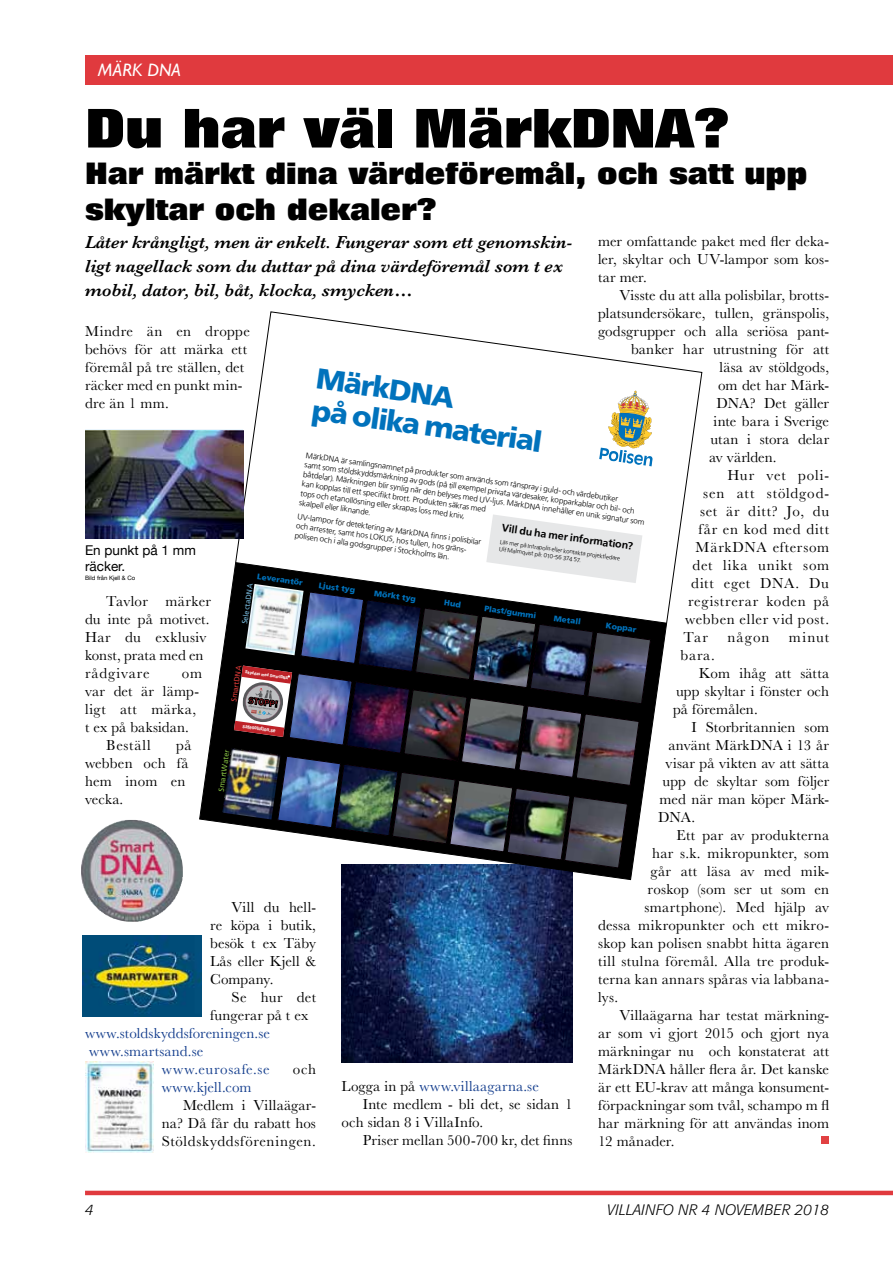
<style>
.page{position:relative;width:893px;height:1263px;background:#fff}
.page>*{position:absolute;margin:0;border:0;box-sizing:border-box;transform-origin:0 0}
.t1{font:800 54px "Folio";color:#000}
.t2{font:800 30px/36px "Folio";color:#000}
.t3{font:900 28.8px/31.5px "Frutiger LT Std";color:#0072bc}
.t4{font:italic 600 18px/24px "Baskerville";color:#000}
.t5{font:italic 18px "Gill Sans";letter-spacing:.005em;color:#fff}
.t6{font:15px/18px "Baskerville";letter-spacing:.015em;color:#000}
.t7{font:15px "Baskerville";letter-spacing:.02em;color:#133d8d}
.t8{font:15px "Baskerville";letter-spacing:.04em;color:#000}
.t9{font:15px "Baskerville";letter-spacing:.045em;color:#000}
.t10{font:15px "Baskerville";letter-spacing:.06em;color:#000}
.t11{font:15px "Baskerville";letter-spacing:.05em;color:#000}
.t12{font:italic 300 15px "Formata";letter-spacing:.02em;color:#000}
.t13{font:15px "Baskerville";letter-spacing:.04em;color:#133d8d}
.t14{font:13.5px/16.5px "Helvetica Neue";color:#000}
.t15{font:700 10.5px "Frutiger LT Std";color:#000}
.t16{font:300 7.95px/9.6px "Frutiger LT Std";color:#000}
.t17{font:900 7.95px "Frutiger";color:#0072bc}
.t18{font:7.65px "Frutiger";color:#75b5d7}
.t19{font:7.65px "Frutiger";color:#82ba41}
.t20{font:7.65px "Frutiger";color:#d93a37}
.t21{font:300 6px/7.2px "Frutiger LT Std";color:#000}
.t22{font:6px "Helvetica Neue";color:#000}
.t23{font:700 condensed 5.25px "Helvetica Neue";color:#fff}
.t24{font:700 condensed 4.35px "Helvetica Neue";color:#fff}
.s1{color:#000}
</style>
<div class="page">
<hr style="left:85px;top:1191px;width:808px;height:4px;background:#e03a3e">
<div style="left:85px;top:55px;width:808px;height:30px;background:#e03a3e"></div>
<img style="left:342px;top:880px;width:231px;height:182px">
<svg style="left:199px;top:311px;width:503px;height:569px"></svg>
<img style="left:81px;top:820px;width:102px;height:102px">
<img style="left:83px;top:935px;width:119px;height:81px">
<img style="left:85px;top:1062px;width:68px;height:90px">
<img style="left:85px;top:430px;width:158px;height:108px">
<div style="left:821px;top:1137px;width:7px;height:7px;background:#e14142"></div>
<img style="left:234px;top:591px;width:417px;height:278px">
<p class="t5" style="left:98px;top:60px;width:85px">MÄRK DNA</p>
<h1 class="t1" style="left:85px;top:98px;width:646px">Du har väl MärkDNA?</h1>
<h2 class="t2" style="left:85px;top:155px;width:724px">Har märkt dina värdeföremål, och satt upp skyltar och dekaler?</h2>
<p class="t6" style="left:598px;top:232px;width:232px;text-align:justify">mer omfattande paket med fler deka&shy;ler, skyltar och UV-lampor som kos&shy;tar mer.</p>
<p class="t6" style="left:619px;top:286px;width:211px">Visste du att alla polisbilar, brotts-</p>
<p class="t6" style="left:598px;top:304px;width:232px">platsundersökare, tullen, gränspolis,</p>
<p class="t6" style="left:598px;top:322px;width:232px">godsgrupper och alla seriösa pant-</p>
<p class="t6" style="left:631px;top:340px;width:200px">banker har utrustning för att</p>
<p class="t6" style="left:720px;top:358px;width:111px">läsa av stöldgods,</p>
<p class="t6" style="left:718px;top:376px;width:112px">om det har Märk-</p>
<p class="t6" style="left:717px;top:394px;width:114px">DNA? Det gäller</p>
<p class="t6" style="left:714px;top:412px;width:117px">inte bara i Sverige</p>
<p class="t6" style="left:711px;top:430px;width:120px">utan i stora delar</p>
<p class="t6" style="left:709px;top:448px;width:69px">av världen.</p>
<p class="t11" style="left:727px;top:465px;width:103px">Hur vet poli-</p>
<p class="t10" style="left:703px;top:483px;width:127px">sen att stöldgod-</p>
<p class="t8" style="left:700px;top:501px;width:131px">set är ditt? Jo, du</p>
<p class="t9" style="left:699px;top:519px;width:132px">får en kod med ditt</p>
<p class="t9" style="left:696px;top:537px;width:135px">MärkDNA eftersom</p>
<p class="t10" style="left:693px;top:555px;width:138px">det lika unikt som</p>
<p class="t9" style="left:691px;top:573px;width:139px">ditt eget DNA. Du</p>
<p class="t11" style="left:688px;top:591px;width:143px">registrerar koden på</p>
<p class="t8" style="left:685px;top:609px;width:145px">webben eller vid post.</p>
<p class="t6" style="left:684px;top:628px;width:26px">Tar</p>
<p class="t6" style="left:727px;top:628px;width:43px">någon</p>
<p class="t6" style="left:789px;top:628px;width:42px">minut</p>
<p class="t6" style="left:681px;top:646px;width:36px">bara.</p>
<p class="t6" style="left:699px;top:664px;width:132px">Kom ihåg att sätta</p>
<p class="t6" style="left:676px;top:682px;width:154px">upp skyltar i fönster och</p>
<p class="t6" style="left:673px;top:700px;width:86px">på föremålen.</p>
<p class="t6" style="left:691px;top:718px;width:139px">I Storbritannien som</p>
<p class="t6" style="left:669px;top:736px;width:162px">använt MärkDNA i 13 år</p>
<p class="t6" style="left:666px;top:754px;width:165px">visar på vikten av att sätta</p>
<p class="t6" style="left:663px;top:772px;width:168px">upp de skyltar som följer</p>
<p class="t6" style="left:660px;top:790px;width:171px">med när man köper Märk-</p>
<p class="t6" style="left:658px;top:808px;width:39px">DNA.</p>
<p class="t6" style="left:676px;top:826px;width:154px">Ett par av produkterna</p>
<p class="t6" style="left:652px;top:844px;width:179px">har s.k. mikropunkter, som</p>
<p class="t6" style="left:651px;top:862px;width:180px">går att läsa av med mik-</p>
<p class="t6" style="left:648px;top:880px;width:183px">roskop (som ser ut som en</p>
<p class="t6" style="left:645px;top:898px;width:186px">smartphone). Med hjälp av</p>
<p class="t6" style="left:598px;top:916px;width:232px">dessa mikropunkter och ett mikro-</p>
<p class="t6" style="left:598px;top:934px;width:233px">skop kan polisen snabbt hitta ägaren</p>
<p class="t6" style="left:598px;top:952px;width:233px">till stulna föremål. Alla tre produk-</p>
<p class="t6" style="left:598px;top:970px;width:232px">terna kan annars spåras via labbana-</p>
<p class="t6" style="left:598px;top:988px;width:22px">lys.</p>
<p class="t6" style="left:619px;top:1006px;width:211px">Villaägarna har testat märkning-</p>
<p class="t6" style="left:598px;top:1024px;width:232px">ar som vi gjort 2015 och gjort nya</p>
<p class="t6" style="left:598px;top:1042px;width:232px">märkningar nu och konstaterat att</p>
<p class="t6" style="left:598px;top:1060px;width:233px">MärkDNA håller flera år. Det kanske</p>
<p class="t6" style="left:598px;top:1078px;width:232px">är ett EU-krav att många konsument-</p>
<p class="t6" style="left:598px;top:1096px;width:232px">förpackningar som tvål, schampo m fl</p>
<p class="t6" style="left:598px;top:1114px;width:232px">har märkning för att användas inom</p>
<p class="t6" style="left:598px;top:1132px;width:78px">12 månader.</p>
<p class="t4" style="left:85px;top:231px;width:489px">Låter krångligt, men är enkelt. Fungerar som ett genomskin&shy;ligt nagellack som du duttar på dina värdeföremål som t ex mobil, dator, bil, båt, klocka, smycken…</p>
<p class="t6" style="left:85px;top:322px;width:167px">Mindre än en droppe behövs för att märka ett föremål på tre ställen, det räcker med en punkt min&shy;dre än 1 mm.</p>
<h3 class="t3" style="left:319px;top:363px;width:234px;rotate:8deg">MärkDNA<br>på olika material</h3>
<p class="t16" style="left:307px;top:450px;width:346px;rotate:8deg">MärkDNA är samlingsnamnet på produkter som används som rånspray i guld- och värdebutiker<br>samt som stöldskyddsmärkning av gods (på till exempel privata värdesaker, kopparkablar och bil- och båtdelar). Märkningen blir synlig när den belyses med UV-ljus. MärkDNA innehåller en unik signatur som kan kopplas till ett specifi kt brott. Produkten säkras med<br>tops och etanollösning eller skrapas loss med kniv,<br>skalpell eller liknande.</p>
<p class="t16" style="left:298px;top:511px;width:187px;rotate:8deg">UV-lampor för detektering av MärkDNA fi nns i polisbilar och arrester, samt hos LOKUS, hos tullen, hos gräns&shy;polisen och i alla godsgrupper i Stockholms län.</p>
<p class="t15" style="left:503px;top:522px;width:134px;rotate:8deg">Vill du ha mer information?</p>
<p class="t21" style="left:501px;top:538px;width:123px;rotate:8deg">Läs mer på Intrapolis eller kontakta projektledare<br>Ulf Malmqvist på: 010-56 374 57.</p>
<p class="t14" style="left:85px;top:542px;width:112px">En punkt på 1 mm räcker.</p>
<p class="t22" style="left:85px;top:574px;width:52px">Bild från Kjell &amp; Co</p>
<p class="t17" style="left:258px;top:572px;width:47px;rotate:8deg">Leverantör</p>
<p class="t17" style="left:320px;top:580px;width:38px;rotate:8deg">Ljust tyg</p>
<p class="t18" style="left:240px;top:623px;width:42px;rotate:-82deg">SelectaDNA</p>
<p class="t17" style="left:375px;top:588px;width:44px;rotate:8deg">Mörkt tyg</p>
<p class="t6" style="left:85px;top:592px;width:127px;text-indent:21px">Tavlor märker du inte på motivet.<br>Har du exklusiv konst, prata med en rådgivare</p>
<p class="t17" style="left:485px;top:603px;width:54px;rotate:8deg">Plast/gummi</p>
<p class="t17" style="left:555px;top:613px;width:29px;rotate:8deg">Metall</p>
<p class="t17" style="left:607px;top:621px;width:32px;rotate:8deg">Koppar</p>
<p class="t20" style="left:229px;top:701px;width:38px;rotate:-82deg">SmartDNA</p>
<p class="t24" style="left:246px;top:669px;width:45px;rotate:8deg">Skyddas med SmartDNA</p>
<p class="t6" style="left:182px;top:664px;width:22px">om</p>
<p class="t6" style="left:85px;top:682px;width:115px">var det är lämp-</p>
<p class="t8" style="left:85px;top:699px;width:113px">ligt att märka,</p>
<p class="t6" style="left:85px;top:718px;width:105px">t ex på baksidan.</p>
<p class="t10" style="left:106px;top:735px;width:46px">Beställ</p>
<p class="t23" style="left:243px;top:723px;width:34px;rotate:8deg">safesolution.se</p>
<p class="t6" style="left:85px;top:736px;width:108px;text-indent:91px">på webben och få hem inom en vecka.</p>
<p class="t19" style="left:217px;top:791px;width:43px;rotate:-82deg">SmartWater</p>
<p class="t6" style="left:210px;top:898px;width:107px;text-align:justify;text-indent:21px">Vill du hell&shy;re köpa i butik, besök t ex Täby Lås eller Kjell &amp; Company.</p>
<p class="t6" style="left:210px;top:988px;width:107px;text-indent:21px">Se hur det fungerar på t ex</p>
<p class="t7" style="left:85px;top:1023px;width:187px">www.stoldskyddsforeningen.se</p>
<p class="t7" style="left:89px;top:1041px;width:116px">www.smartsand.se</p>
<p class="t13" style="left:162px;top:1059px;width:109px">www.eurosafe.se</p>
<p class="t6" style="left:293px;top:1060px;width:25px">och</p>
<p class="t7" style="left:162px;top:1077px;width:91px">www.kjell.com</p>
<p class="t6" style="left:162px;top:1096px;width:156px;text-align:justify;text-indent:21px">Medlem i Villaägar&shy;na? Då får du rabatt hos Stöldskyddsföreningen.</p>
<p class="t7" style="left:342px;top:1077px;width:199px"><span class="s1">Logga in på</span> www.villaagarna.se</p>
<p class="t6" style="left:363px;top:1095px;width:211px">Inte medlem - bli det, se sidan 1</p>
<p class="t6" style="left:342px;top:1113px;width:143px">och sidan 8 i VillaInfo.</p>
<p class="t6" style="left:363px;top:1131px;width:211px">Priser mellan 500-700 kr, det finns</p>
<p class="t12" style="left:85px;top:1200px;width:10px">4</p>
<p class="t12" style="left:607px;top:1200px;width:223px">VILLAINFO NR 4 NOVEMBER 2018</p>
</div>
